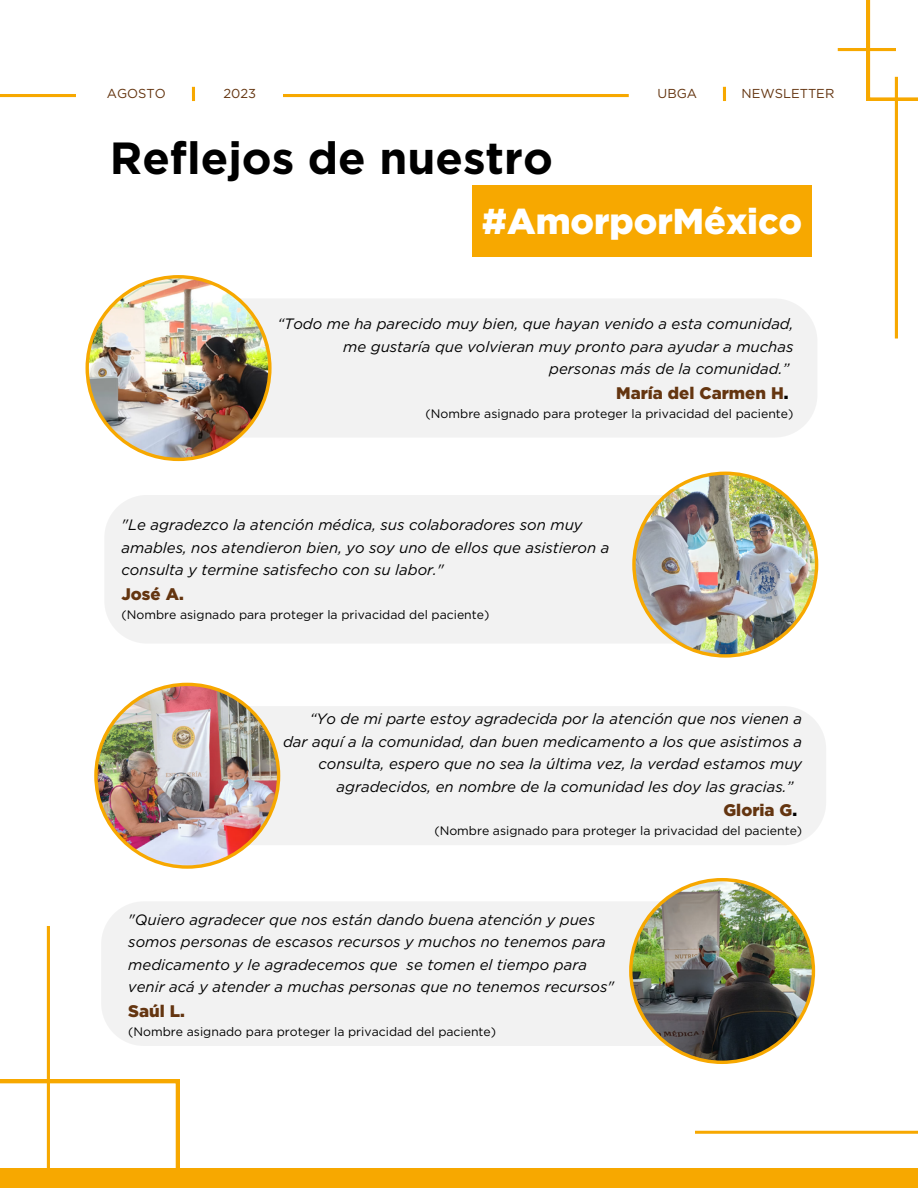
<style>
.page{position:relative;width:918px;height:1188px;background:#fff}
.page>*{position:absolute;margin:0;border:0;box-sizing:border-box;transform-origin:0 0}
.t1{font:700 45px "Gotham";color:#000}
.t2{font:900 36px "Gotham";color:#fff}
.t3{font:900 16.8px "Gotham";color:#643510}
.t4{font:italic 15px/22.5px "Gotham";color:#000}
.t5{font:12.9px "Gotham";color:#643510}
.t6{font:12.3px "Gotham";color:#000}
.s1{color:#000}
</style>
<div class="page">
<svg style="left:838px;top:0;width:80px;height:339px"></svg>
<svg style="left:0;top:87px;width:629px;height:14px"></svg>
<svg style="left:723px;top:87px;width:3px;height:14px"></svg>
<div style="left:106px;top:902px;width:523px;height:144px;background:#f2f2f2"></div>
<img style="left:629px;top:878px;width:186px;height:186px">
<div style="left:280px;top:706px;width:546px;height:139px;background:#f2f2f2"></div>
<img style="left:94px;top:683px;width:186px;height:186px">
<div style="left:105px;top:495px;width:527px;height:148px;background:#f2f2f2"></div>
<img style="left:632px;top:472px;width:186px;height:186px">
<div style="left:272px;top:299px;width:545px;height:138px;background:#f2f2f2"></div>
<img style="left:86px;top:275px;width:186px;height:186px">
<div style="left:472px;top:185px;width:340px;height:72px;background:#f7a800"></div>
<div style="left:0;top:1168px;width:918px;height:20px;background:#f7a800"></div>
<svg style="left:0;top:926px;width:179px;height:242px"></svg>
<svg style="left:695px;top:1131px;width:223px;height:3px"></svg>
<p class="t5" style="left:107px;top:86px;width:61px">AGOSTO</p>
<p class="t5" style="left:224px;top:86px;width:34px">2023</p>
<p class="t5" style="left:658px;top:86px;width:41px">UBGA</p>
<p class="t5" style="left:742px;top:86px;width:94px">NEWSLETTER</p>
<p class="t1" style="left:110px;top:131px;width:445px">Reflejos de nuestro</p>
<p class="t2" style="left:482px;top:199px;width:322px">#AmorporMéxico</p>
<p class="t4" style="left:277px;top:313px;width:518px">“Todo me ha parecido muy bien, que hayan venido a esta comunidad,</p>
<p class="t4" style="left:343px;top:335px;width:452px">me gustaría que volvieran muy pronto para ayudar a muchas</p>
<p class="t4" style="left:549px;top:358px;width:241px">personas más de la comunidad.”</p>
<p class="t3" style="left:616px;top:383px;width:174px">María del Carmen H<span class="s1">.</span></p>
<p class="t6" style="left:426px;top:406px;width:369px">(Nombre asignado para proteger la privacidad del paciente)</p>
<p class="t4" style="left:122px;top:514px;width:489px">"Le agradezco la atención médica, sus colaboradores son muy amables, nos atendieron bien, yo soy uno de ellos que asistieron a consulta y termine satisfecho con su labor."</p>
<p class="t3" style="left:122px;top:584px;width:64px">José A.</p>
<p class="t6" style="left:122px;top:607px;width:369px">(Nombre asignado para proteger la privacidad del paciente)</p>
<p class="t4" style="left:310px;top:707px;width:494px">“Yo de mi parte estoy agradecida por la atención que nos vienen a</p>
<p class="t4" style="left:283px;top:730px;width:521px">dar aquí a la comunidad, dan buen medicamento a los que asistimos a</p>
<p class="t4" style="left:319px;top:752px;width:485px">consulta, espero que no sea la última vez, la verdad estamos muy</p>
<p class="t4" style="left:337px;top:775px;width:458px">agradecidos, en nombre de la comunidad les doy las gracias.”</p>
<p class="t3" style="left:723px;top:800px;width:75px">Gloria G<span class="s1">.</span></p>
<p class="t6" style="left:434px;top:824px;width:369px">(Nombre asignado para proteger la privacidad del paciente)</p>
<p class="t4" style="left:128px;top:908px;width:487px">"Quiero agradecer que nos están dando buena atención y pues somos personas de escasos recursos y muchos no tenemos para medicamento y le agradecemos que se tomen el tiempo para venir acá y atender a muchas personas que no tenemos recursos"</p>
<p class="t3" style="left:128px;top:1001px;width:58px">Saúl L.</p>
<p class="t6" style="left:128px;top:1024px;width:369px">(Nombre asignado para proteger la privacidad del paciente)</p>
</div>
